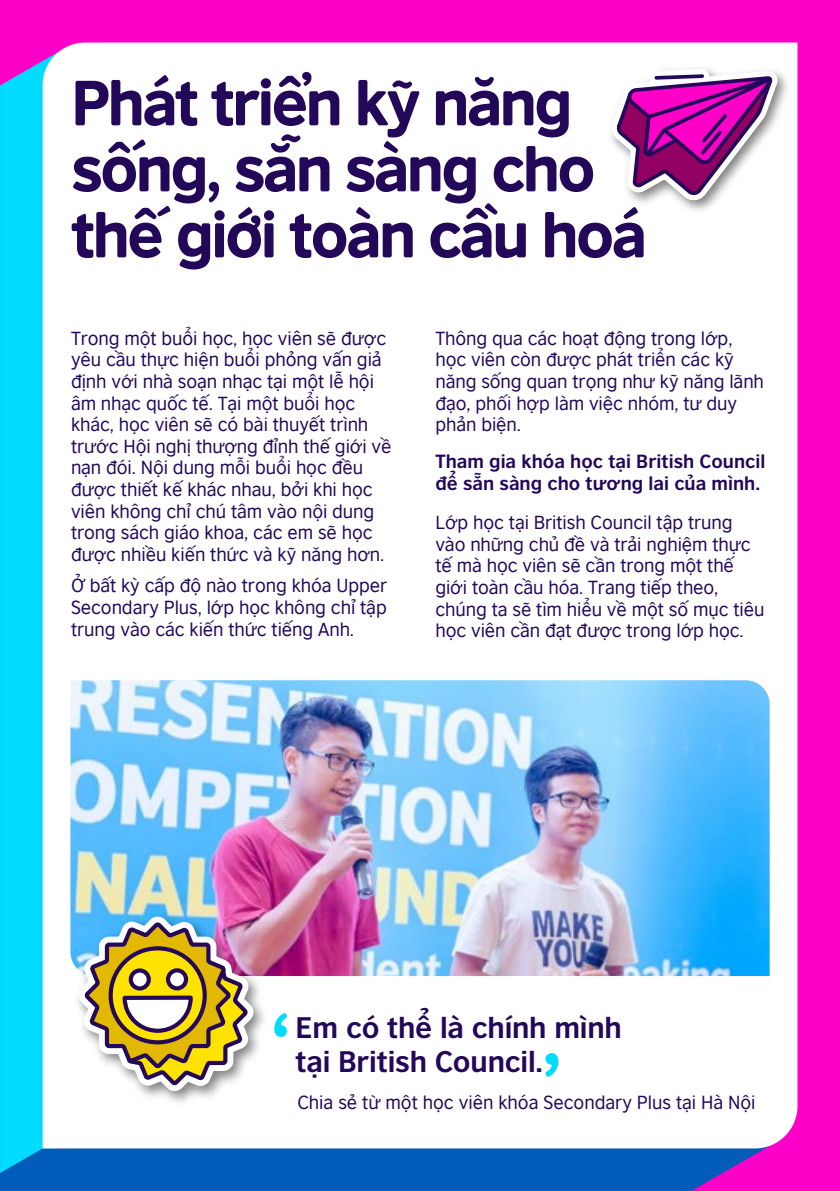
<style>
.page{position:relative;width:840px;height:1191px;background:#fff}
.page>*{position:absolute;margin:0;border:0;box-sizing:border-box;transform-origin:0 0}
.t1{font:74px "British Council Sans Headline";color:#00dcff}
.t2{font:60px/66px "British Council Sans Headline";letter-spacing:-.05em;color:#23085a}
.t3{font:700 28px/33.6px "British Council Sans";letter-spacing:-.005em;color:#23085a}
.t4{font:18px/21.6px "British Council Sans";letter-spacing:-.005em;color:#23085a}
.t5{font:700 18px/21.6px "British Council Sans";color:#23085a}
</style>
<div class="page">
<div style="left:0;top:0;width:839px;height:1191px;background:#ff00c8"></div>
<div style="left:0;top:61px;width:43px;height:1077px;background:#00dcff"></div>
<svg style="left:0;top:1138px;width:766px;height:53px;fill:#005cb9"></svg>
<div style="left:43px;top:43px;width:754px;height:1105px;background:#fff"></div>
<div style="left:562px;top:42px;width:236px;height:221px;background:#fff"></div>
<svg style="left:598px;top:42px;width:200px;height:171px"></svg>
<svg style="left:132px;top:140px;width:13px;height:10px"></svg>
<svg style="left:302px;top:72px;width:9px;height:14px"></svg>
<svg style="left:251px;top:215px;width:9px;height:14px"></svg>
<svg style="left:392px;top:80px;width:20px;height:9px"></svg>
<img style="left:70px;top:680px;width:699px;height:296px">
<img style="left:52px;top:890px;width:237px;height:237px">
<svg style="left:64px;top:901px;width:204px;height:205px"></svg>
<svg style="left:81px;top:918px;width:170px;height:171px"></svg>
<svg style="left:281px;top:134px;width:19px;height:8px"></svg>
<svg style="left:157px;top:206px;width:13px;height:10px"></svg>
<svg style="left:484px;top:203px;width:13px;height:12px"></svg>
<h2 class="t2" style="left:71px;top:67px;width:577px">Phát triên ky năng sông, săn sàng cho thê giói toàn câu hoá</h2>
<p class="t4" style="left:71px;top:326px;width:322px">Trong một buổi học, học viên sẽ được yêu cầu thực hiện buổi phỏng vấn giả định với nhà soạn nhạc tại một lễ hội âm nhạc quốc tế. Tại một buổi học khác, học viên sẽ có bài thuyết trình trước Hội nghị thượng đỉnh thế giới về nạn đói. Nội dung mỗi buổi học đều được thiết kế khác nhau, bởi khi học viên không chỉ chú tâm vào nội dung trong sách giáo khoa, các em sẽ học được nhiều kiến thức và kỹ năng hơn.</p>
<p class="t4" style="left:71px;top:573px;width:317px;text-align:justify">Ở bất kỳ cấp độ nào trong khóa Upper Secondary Plus, lớp học không chỉ tập trung vào các kiến thức tiếng Anh.</p>
<p class="t4" style="left:435px;top:326px;width:330px">Thông qua các hoạt động trong lớp, học viên còn được phát triển các kỹ năng sống quan trọng như kỹ năng lãnh đạo, phối hợp làm việc nhóm, tư duy phản biện.</p>
<p class="t5" style="left:435px;top:449px;width:331px">Tham gia khóa học tại British Council để sẵn sàng cho tương lai của mình.</p>
<p class="t4" style="left:435px;top:510px;width:330px">Lớp học tại British Council tập trung vào những chủ đề và trải nghiệm thực tế mà học viên sẽ cần trong một thế giới toàn cầu hóa. Trang tiếp theo, chúng ta sẽ tìm hiểu về một số mục tiêu học viên cần đạt được trong lớp học.</p>
<h1 class="t1" style="left:271px;top:983px;width:21px">‘</h1>
<h3 class="t3" style="left:295px;top:1007px;width:327px">Em có thể là chính mình tại British Council.</h3>
<h1 class="t1" style="left:541px;top:1024px;width:21px">’</h1>
<p class="t4" style="left:297px;top:1089px;width:459px">Chia sẻ từ một học viên khóa Secondary Plus tại Hà Nội</p>
</div>
